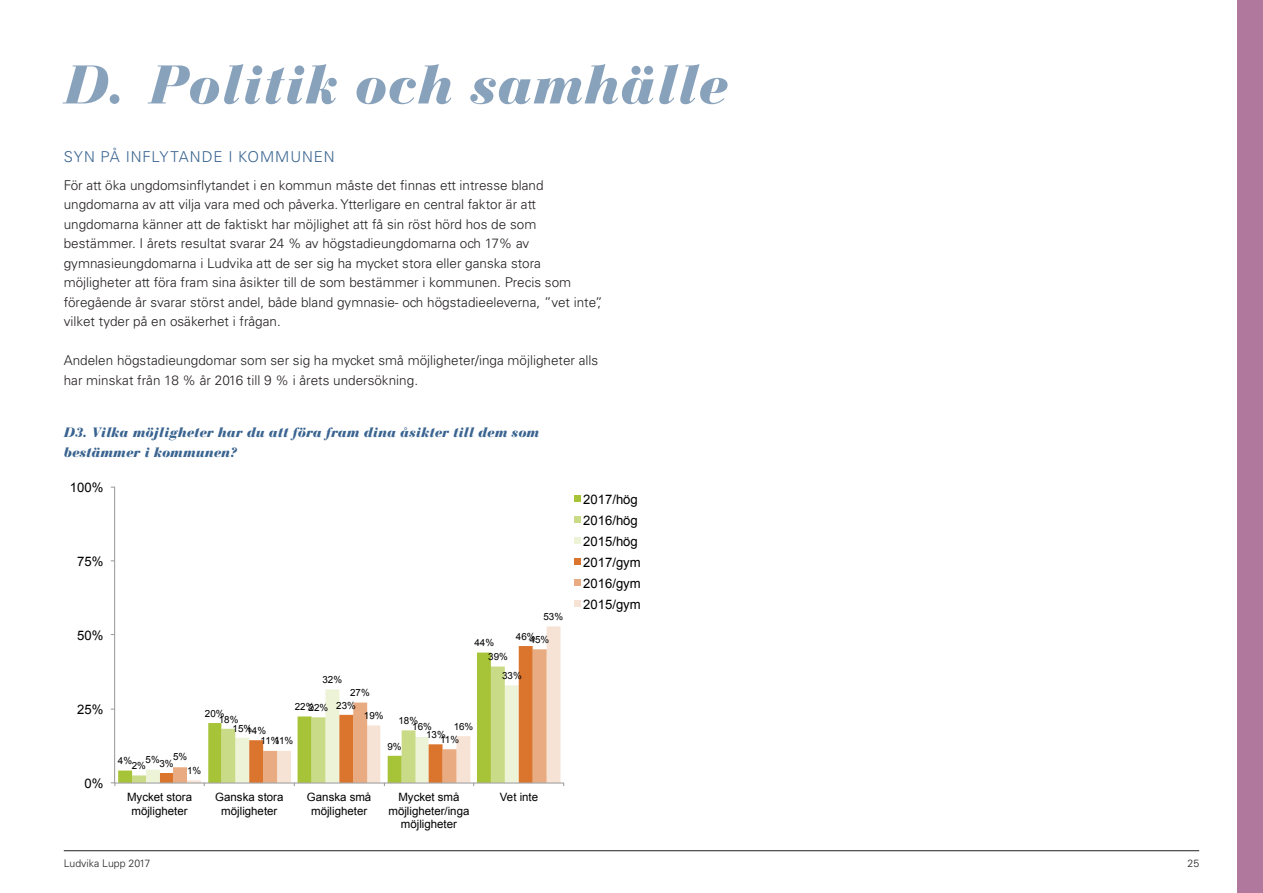
<style>
.page{position:relative;width:1263px;height:893px;background:#fff}
.page>*{position:absolute;margin:0;border:0;box-sizing:border-box;transform-origin:0 0}
.kapitelrubrik_ej_ToC{font:italic 900 54px "Bauer Bodoni Std";color:#89a2bc}
.underrubrik{font:300 15px "Univers LT Std";letter-spacing:.06em;color:#3a6490}
.brödtext{font:300 13.5px/19.5px "Univers LT Std";color:#231f20}
.figur_tabell{font:italic 900 13.5px/19.5px "Bauer Bodoni Std";color:#3a6490}
.t1{font:13.05px/21px "Arial";color:#000}
.t2{font:11.4px/13px "Arial";color:#000;text-align:center}
.t3{font:300 10.5px "Univers LT Std";color:#231f20}
.t4{font:9.9px "Arial";color:#000}
</style>
<div class="page">
<hr style="left:64px;top:850px;width:1135px;height:1px;background:#231f20">
<div style="left:1237px;top:0;width:26px;height:893px;background:#b1789d"></div>
<svg style="left:477px;top:626px;width:83px;height:157px"></svg>
<hr style="left:114px;top:487px;width:1px;height:296px;background:#979797">
<hr style="left:115px;top:783px;width:449px;height:1px;background:#979797">
<svg style="left:132px;top:666px;width:387px;height:120px"></svg>
<svg style="left:574px;top:495px;width:6px;height:6px"></svg>
<div style="left:574px;top:516px;width:6px;height:7px;background:#cadb87"></div>
<div style="left:574px;top:537px;width:6px;height:7px;background:#edf3d7"></div>
<div style="left:574px;top:558px;width:6px;height:7px;background:#db742d"></div>
<div style="left:574px;top:579px;width:6px;height:7px;background:#e9ab81"></div>
<div style="left:574px;top:600px;width:6px;height:7px;background:#f7e3d5"></div>
<p class="kapitelrubrik_ej_ToC" style="left:64px;top:52px;width:666px">D. Politik och samhälle</p>
<p class="underrubrik" style="left:64px;top:147px;width:272px">SYN PÅ INFLYTANDE I KOMMUNEN</p>
<p class="brödtext" style="left:64px;top:175px;width:540px">För att öka ungdomsinflytandet i en kommun måste det finnas ett intresse bland ungdomarna av att vilja vara med och påverka. Ytterligare en central faktor är att ungdomarna känner att de faktiskt har möjlighet att få sin röst hörd hos de som bestämmer. I årets resultat svarar 24 % av högstadieungdomarna och 17% av gymnasieungdomarna i Ludvika att de ser sig ha mycket stora eller ganska stora möjligheter att föra fram sina åsikter till de som bestämmer i kommunen. Precis som föregående år svarar störst andel, både bland gymnasie- och högstadieeleverna, ”vet inte”, vilket tyder på en osäkerhet i frågan.</p>
<p class="brödtext" style="left:64px;top:351px;width:536px">Andelen högstadieungdomar som ser sig ha mycket små möjligheter/inga möjligheter alls har minskat från 18 % år 2016 till 9 % i årets undersökning.</p>
<p class="figur_tabell" style="left:64px;top:423px;width:477px">D3. Vilka möjligheter har du att föra fram dina åsikter till dem som bestämmer i kommunen?</p>
<p class="t1" style="left:70px;top:477px;width:35px">100%</p>
<p class="t1" style="left:77px;top:551px;width:28px">75%</p>
<p class="t1" style="left:77px;top:625px;width:28px">50%</p>
<p class="t1" style="left:77px;top:699px;width:28px">25%</p>
<p class="t1" style="left:84px;top:773px;width:20px">0%</p>
<p class="t4" style="left:322px;top:673px;width:21px">32%</p>
<p class="t4" style="left:350px;top:686px;width:21px">27%</p>
<p class="t4" style="left:474px;top:636px;width:21px">44%</p>
<p class="t4" style="left:488px;top:650px;width:21px">39%</p>
<p class="t4" style="left:543px;top:610px;width:21px">53%</p>
<p class="t4" style="left:516px;top:629px;width:21px">46%</p>
<p class="t4" style="left:530px;top:633px;width:21px">45%</p>
<p class="t4" style="left:502px;top:669px;width:21px">33%</p>
<p class="t4" style="left:205px;top:707px;width:21px">20%</p>
<p class="t4" style="left:219px;top:713px;width:21px">18%</p>
<p class="t4" style="left:233px;top:722px;width:21px">15%</p>
<p class="t4" style="left:246px;top:724px;width:21px">14%</p>
<p class="t4" style="left:295px;top:700px;width:21px">22%</p>
<p class="t4" style="left:309px;top:701px;width:21px">22%</p>
<p class="t4" style="left:173px;top:750px;width:16px">5%</p>
<p class="t4" style="left:146px;top:753px;width:16px">5%</p>
<p class="t4" style="left:118px;top:754px;width:16px">4%</p>
<p class="t4" style="left:159px;top:757px;width:16px">3%</p>
<p class="t4" style="left:132px;top:759px;width:16px">2%</p>
<p class="t4" style="left:187px;top:764px;width:16px">1%</p>
<p class="t4" style="left:274px;top:734px;width:20px">11%</p>
<p class="t4" style="left:261px;top:734px;width:20px">11%</p>
<p class="t4" style="left:336px;top:699px;width:21px">23%</p>
<p class="t4" style="left:364px;top:709px;width:21px">19%</p>
<p class="t4" style="left:398px;top:714px;width:21px">18%</p>
<p class="t4" style="left:454px;top:720px;width:21px">16%</p>
<p class="t4" style="left:412px;top:720px;width:21px">16%</p>
<p class="t4" style="left:426px;top:728px;width:21px">13%</p>
<p class="t4" style="left:440px;top:733px;width:20px">11%</p>
<p class="t4" style="left:387px;top:740px;width:16px">9%</p>
<p class="t2" style="left:127px;top:791px;width:66px">Mycket stora möjligheter</p>
<p class="t2" style="left:215px;top:791px;width:70px">Ganska stora möjligheter</p>
<p class="t2" style="left:307px;top:791px;width:66px">Ganska små möjligheter</p>
<p class="t2" style="left:388px;top:791px;width:82px;line-height:13.5px">Mycket små möjligheter/inga möjligheter</p>
<p class="t2" style="left:500px;top:791px;width:40px">Vet inte</p>
<p class="t1" style="left:583px;top:489px;width:59px">2017/hög<br>2016/hög<br>2015/hög<br>2017/gym<br>2016/gym<br>2015/gym</p>
<p class="t3" style="left:64px;top:857px;width:88px">Ludvika Lupp 2017</p>
<p class="t3" style="left:1187px;top:857px;width:13px">25</p>
</div>
